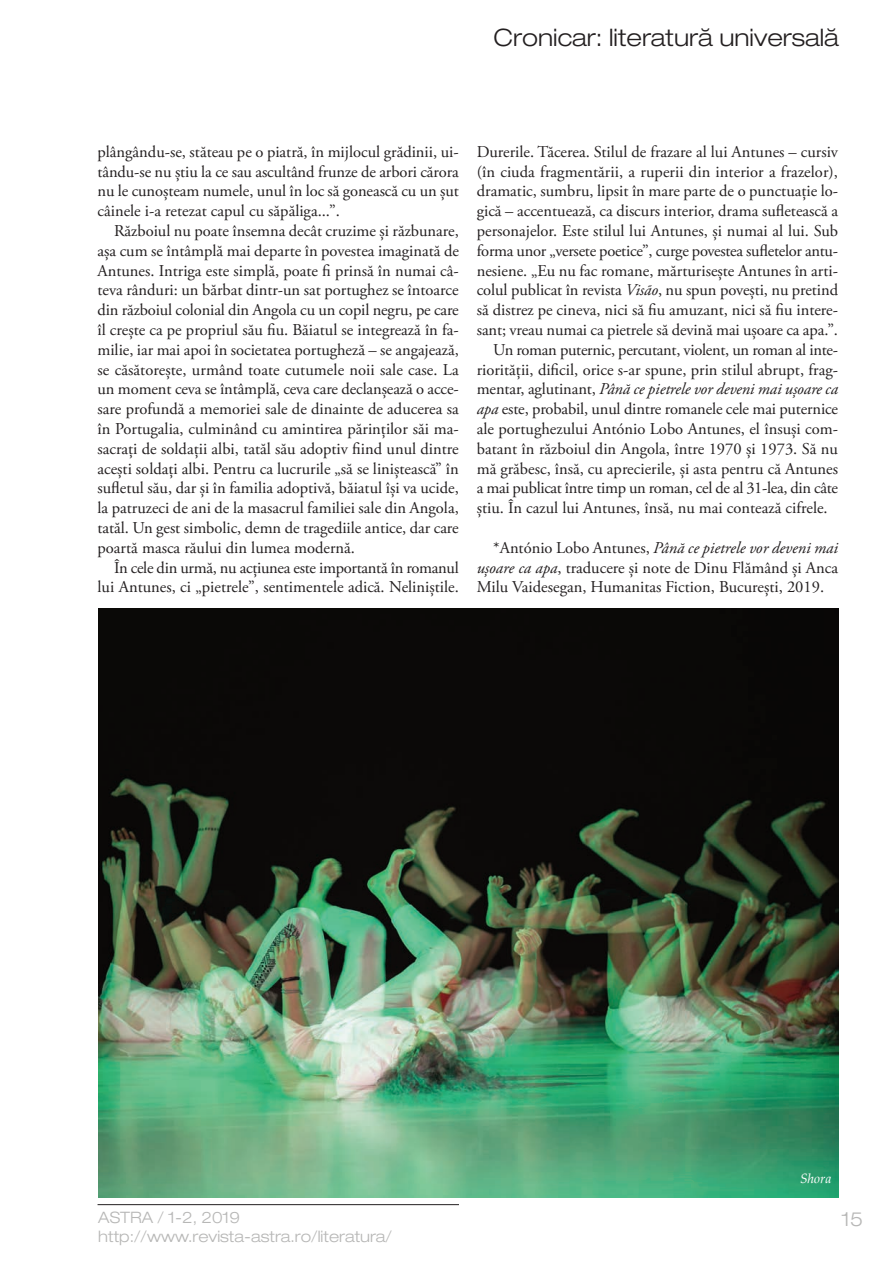
<style>
.page{position:relative;width:893px;height:1263px;background:#fff}
.page>*{position:absolute;margin:0;border:0;box-sizing:border-box;transform-origin:0 0}
.t1{font:300 expanded 24px "Helvetica Neue LT Pro";color:#231f20}
.t2{font:300 expanded 19.5px "Helvetica Neue LT Pro";color:#b7b7b6}
.t3{font:16.5px/19.8px "Adobe Garamond Pro";color:#231f20;text-align:justify}
.t4{font:16.5px "Adobe Garamond Pro";letter-spacing:-.02em;color:#231f20}
.t5{font:italic 16.5px "Adobe Garamond Pro";letter-spacing:-.005em;color:#231f20}
.t6{font:300 expanded 15.75px/18.9px "Helvetica Neue LT Pro";color:#b7b7b6}
.t7{font:italic 13.5px "Palatino Linotype";color:#fff}
.s1{font-style:italic}
.s2{font-style:normal}
</style>
<div class="page">
<hr style="left:98px;top:1204px;width:361px;height:1px;background:#231f20">
<img style="left:98px;top:609px;width:741px;height:589px">
<h1 class="t1" style="left:494px;top:28px;width:347px">Cronicar: literatură universală</h1>
<p class="t3" style="left:98px;top:143px;width:363px">plângându-se, stăteau pe o piatră, în mijlocul grădinii, ui&shy;tându-se nu știu la ce sau ascultând frunze de arbori cărora nu le cunoșteam numele, unul în loc să gonească cu un șut câinele i-a retezat capul cu săpăliga...”.</p>
<p class="t3" style="left:98px;top:222px;width:363px;text-indent:16px">Războiul nu poate însemna decât cruzime și răzbunare, așa cum se întâmplă mai departe în povestea imaginată de Antunes. Intriga este simplă, poate fi prinsă în numai câ&shy;teva rânduri: un bărbat dintr-un sat portughez se întoarce din războiul colonial din Angola cu un copil negru, pe care îl crește ca pe propriul său fiu. Băiatul se integrează în fa&shy;milie, iar mai apoi în societatea portugheză – se angajează, se căsătorește, urmând toate cutumele noii sale case. La un moment ceva se întâmplă, ceva care declanșează o acce&shy;sare profundă a memoriei sale de dinainte de aducerea sa în Portugalia, culminând cu amintirea părinților săi ma&shy;sacrați de soldații albi, tatăl său adoptiv fiind unul dintre acești soldați albi. Pentru ca lucrurile „să se liniștească” în sufletul său, dar și în familia adoptivă, băiatul își va ucide, la patruzeci de ani de la masacrul familiei sale din Angola, tatăl. Un gest simbolic, demn de tragediile antice, dar care poartă masca răului din lumea modernă.</p>
<p class="t3" style="left:98px;top:559px;width:363px;text-align:right">În cele din urmă, nu acțiunea este importantă în romanul lui Antunes, ci „pietrele”, sentimentele adică. Neliniștile.</p>
<p class="t3" style="left:477px;top:143px;width:363px">Durerile. Tăcerea. Stilul de frazare al lui Antunes – cursiv</p>
<p class="t3" style="left:477px;top:163px;width:363px">(în ciuda fragmentării, a ruperii din interior a frazelor),</p>
<p class="t3" style="left:477px;top:183px;width:363px">dramatic, sumbru, lipsit în mare parte de o punctuație lo-</p>
<p class="t3" style="left:477px;top:202px;width:363px">gică – accentuează, ca discurs interior, drama sufletească a</p>
<p class="t3" style="left:477px;top:222px;width:363px">personajelor. Este stilul lui Antunes, și numai al lui. Sub</p>
<p class="t4" style="left:477px;top:244px;width:363px">forma unor „versete poetice”, curge povestea sufletelor antu-</p>
<p class="t3" style="left:477px;top:262px;width:363px">nesiene. „Eu nu fac romane, mărturisește Antunes în arti-</p>
<p class="t3" style="left:477px;top:282px;width:363px">colul publicat în revista <span class="s1">Visão</span>, nu spun povești, nu pretind</p>
<p class="t3" style="left:477px;top:301px;width:363px">să distrez pe cineva, nici să fiu amuzant, nici să fiu intere-</p>
<p class="t3" style="left:477px;top:321px;width:363px">sant; vreau numai ca pietrele să devină mai ușoare ca apa.”.</p>
<p class="t4" style="left:493px;top:343px;width:346px">Un roman puternic, percutant, violent, un roman al inte-</p>
<p class="t3" style="left:477px;top:361px;width:363px">riorității, dificil, orice s-ar spune, prin stilul abrupt, frag-</p>
<p class="t5" style="left:477px;top:383px;width:363px"><span class="s2">mentar, aglutinant,</span> Până ce pietrele vor deveni mai ușoare ca</p>
<p class="t3" style="left:477px;top:400px;width:363px"><span class="s1">apa</span> este, probabil, unul dintre romanele cele mai puternice</p>
<p class="t3" style="left:477px;top:420px;width:363px">ale portughezului António Lobo Antunes, el însuși com-</p>
<p class="t3" style="left:477px;top:440px;width:363px">batant în războiul din Angola, între 1970 și 1973. Să nu</p>
<p class="t3" style="left:477px;top:460px;width:363px">mă grăbesc, însă, cu aprecierile, și asta pentru că Antunes</p>
<p class="t4" style="left:477px;top:482px;width:363px">a mai publicat între timp un roman, cel de al 31-lea, din câte</p>
<p class="t3" style="left:477px;top:499px;width:352px">știu. În cazul lui Antunes, însă, nu mai contează cifrele.</p>
<p class="t3" style="left:477px;top:539px;width:363px;text-indent:16px">*António Lobo Antunes, <span class="s1">Până ce pietrele vor deveni mai ușoare ca apa</span>, traducere și note de Dinu Flămând și Anca Milu Vaidesegan, Humanitas Fiction, București, 2019.</p>
<p class="t7" style="left:800px;top:1173px;width:33px">Shora</p>
<p class="t6" style="left:98px;top:1209px;width:295px">ASTRA / 1-2, 2019 http://www.revista-astra.ro/literatura/</p>
<p class="t2" style="left:842px;top:1212px;width:23px">15</p>
</div>
